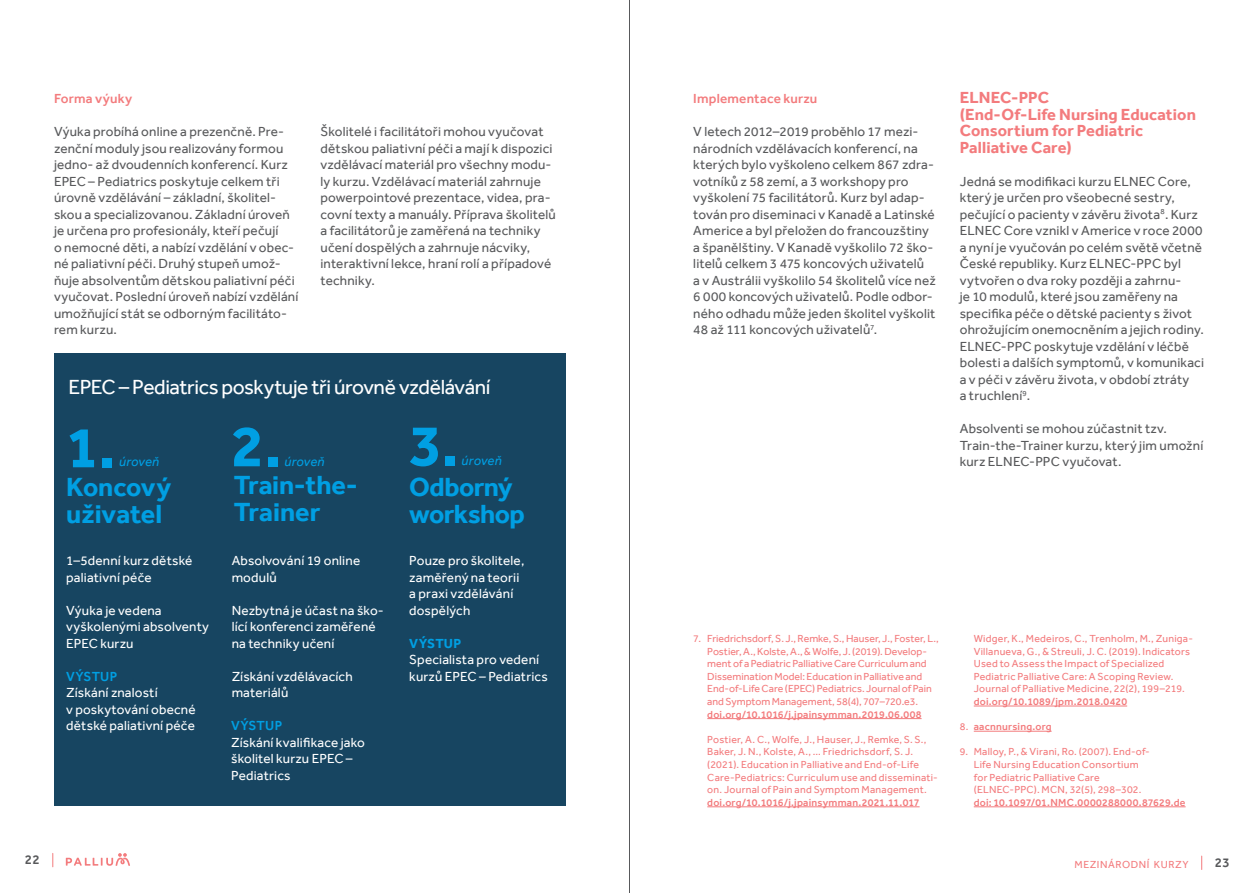
<style>
.page{position:relative;width:1259px;height:893px;background:#fff}
.page>*{position:absolute;margin:0;border:0;box-sizing:border-box;transform-origin:0 0}
.t1{font:700 60px "Effra";color:#009fe3}
.t2{font:700 27px/27px "Effra";letter-spacing:-.015em;color:#009fe3}
.t3{font:21px "Effra";letter-spacing:-.02em;color:#fff}
.t4{font:700 16.5px/16.5px "Effra";letter-spacing:.005em;color:#f37b7d}
.t5{font:13.5px/16.5px "Effra";letter-spacing:.015em;color:#58595b}
.t6{font:13.5px/16.5px "Effra";letter-spacing:.015em;color:#fff}
.t7{font:500 13.5px "Effra";letter-spacing:.015em;color:#f37b7d}
.t8{font:italic 13.5px "Effra";letter-spacing:.005em;color:#009fe3}
.t9{font:500 13.5px "Effra";letter-spacing:.01em;color:#009fe3}
.t10{font:700 13.5px "Effra";letter-spacing:.01em;color:#009fe3}
.t11{font:500 13.5px "Effra";color:#58595b}
.t12{font:10.5px/12.6px "Effra";letter-spacing:.015em;color:#f37b7d}
.t13{font:500 10.5px "Effra";letter-spacing:.02em;color:#f37b7d}
.s1{font-weight:400}
</style>
<div class="page">
<div style="left:54px;top:353px;width:512px;height:453px;background:#174561"></div>
<svg style="left:53px;top:853px;width:1px;height:14px"></svg>
<svg style="left:1201px;top:856px;width:1px;height:13px"></svg>
<svg style="left:66px;top:853px;width:64px;height:13px"></svg>
<hr style="left:707px;top:718px;width:214px;height:1px;background:#f37b7d">
<hr style="left:707px;top:806px;width:212px;height:1px;background:#f37b7d">
<hr style="left:973px;top:706px;width:154px;height:1px;background:#f37b7d">
<hr style="left:973px;top:731px;width:78px;height:1px;background:#f37b7d">
<hr style="left:973px;top:806px;width:212px;height:1px;background:#f37b7d">
<hr style="left:629px;top:0;width:1px;height:893px;background:#58595b">
<p class="t7" style="left:54px;top:91px;width:80px">Forma výuky</p>
<p class="t5" style="left:54px;top:123px;width:246px">Výuka probíhá online a prezenčně. Pre&shy;zenční moduly jsou realizovány formou jedno- až dvoudenních konferencí. Kurz EPEC – Pediatrics poskytuje celkem tři úrovně vzdělávání – základní, školitel&shy;skou a specializovanou. Základní úroveň je určena pro profesionály, kteří pečují<br>o nemocné děti, a nabízí vzdělání v obec&shy;né paliativní péči. Druhý stupeň umož&shy;ňuje absolventům dětskou paliativní péči vyučovat. Poslední úroveň nabízí vzdělání umožňující stát se odborným facilitáto&shy;rem kurzu.</p>
<p class="t5" style="left:320px;top:123px;width:237px">Školitelé i facilitátoři mohou vyučovat dětskou paliativní péči a mají k dispozici vzdělávací materiál pro všechny modu&shy;ly kurzu. Vzdělávací materiál zahrnuje powerpointové prezentace, videa, pra&shy;covní texty a manuály. Příprava školitelů a facilitátorů je zaměřená na techniky učení dospělých a zahrnuje nácviky, interaktivní lekce, hraní rolí a případové techniky.</p>
<h3 class="t3" style="left:69px;top:374px;width:423px">EPEC – Pediatrics poskytuje tři úrovně vzdělávání</h3>
<h1 class="t1" style="left:409px;top:410px;width:51px">3.</h1>
<h1 class="t1" style="left:231px;top:410px;width:52px">2.</h1>
<h1 class="t1" style="left:66px;top:411px;width:51px">1.</h1>
<p class="t8" style="left:461px;top:453px;width:42px">úroveň</p>
<h2 class="t2" style="left:409px;top:473px;width:117px">Odborný workshop</h2>
<p class="t8" style="left:284px;top:453px;width:42px">úroveň</p>
<h2 class="t2" style="left:234px;top:471px;width:126px">Train-the-<br>Trainer</h2>
<p class="t8" style="left:119px;top:454px;width:42px">úroveň</p>
<h2 class="t2" style="left:66px;top:473px;width:106px">Koncový uživatel</h2>
<p class="t6" style="left:66px;top:552px;width:128px">1–5denní kurz dětské paliativní péče</p>
<p class="t6" style="left:66px;top:602px;width:144px">Výuka je vedena vyškolenými absolventy<br>EPEC kurzu</p>
<p class="t9" style="left:66px;top:668px;width:53px">VÝSTUP</p>
<p class="t6" style="left:66px;top:684px;width:131px">Získání znalostí<br>v poskytování obecné dětské paliativní péče</p>
<p class="t6" style="left:232px;top:552px;width:130px">Absolvování 19 online modulů</p>
<p class="t6" style="left:232px;top:602px;width:154px">Nezbytná je účast na ško&shy;lící konferenci zaměřené na techniky učení</p>
<p class="t6" style="left:232px;top:668px;width:123px">Získání vzdělávacích materiálů</p>
<p class="t9" style="left:231px;top:718px;width:53px">VÝSTUP</p>
<p class="t6" style="left:231px;top:734px;width:135px">Získání kvalifikace jako školitel kurzu EPEC –<br>Pediatrics</p>
<p class="t6" style="left:409px;top:552px;width:117px">Pouze pro školitele, zaměřený na teorii a praxi vzdělávání dospělých</p>
<p class="t10" style="left:409px;top:635px;width:53px">VÝSTUP</p>
<p class="t6" style="left:409px;top:651px;width:140px">Specialista pro vedení kurzů EPEC – Pediatrics</p>
<p class="t7" style="left:693px;top:91px;width:125px">Implementace kurzu</p>
<p class="t5" style="left:693px;top:123px;width:244px">V letech 2012–2019 proběhlo 17 mezi&shy;národních vzdělávacích konferencí, na kterých bylo vyškoleno celkem 867 zdra&shy;votníků z 58 zemí, a 3 workshopy pro vyškolení 75 facilitátorů. Kurz byl adap&shy;tován pro diseminaci v Kanadě a Latinské Americe a byl přeložen do francouzštiny a španělštiny. V Kanadě vyškolilo 72 ško&shy;litelů celkem 3 475 koncových uživatelů<br>a v Austrálii vyškolilo 54 školitelů více než 6 000 koncových uživatelů. Podle odbor&shy;ného odhadu může jeden školitel vyškolit 48 až 111 koncových uživatelů<sup>7</sup>.</p>
<p class="t4" style="left:959px;top:89px;width:238px">ELNEC-PPC<br>(End-Of-Life Nursing Education<br>Consortium for Pediatric<br>Palliative Care)</p>
<p class="t5" style="left:959px;top:173px;width:246px">Jedná se modifikaci kurzu ELNEC Core, který je určen pro všeobecné sestry, pečující o pacienty v závěru života<sup>8</sup>. Kurz ELNEC Core vznikl v Americe v roce 2000 a nyní je vyučován po celém světě včetně České republiky. Kurz ELNEC-PPC byl vytvořen o dva roky později a zahrnu-<br>je 10 modulů, které jsou zaměřeny na specifika péče o dětské pacienty s život ohrožujícím onemocněním a jejich rodiny.<br>ELNEC-PPC poskytuje vzdělání v léčbě bolesti a dalších symptomů, v komunikaci a v péči v závěru života, v období ztráty<br>a truchlení<sup>9</sup>.</p>
<p class="t5" style="left:959px;top:420px;width:245px">Absolventi se mohou zúčastnit tzv.<br>Train-the-Trainer kurzu, který jim umožní kurz ELNEC-PPC vyučovat.</p>
<p class="t12" style="left:707px;top:632px;width:233px;text-indent:-14px">7. Friedrichsdorf, S. J., Remke, S., Hauser, J., Foster, L., Postier, A., Kolste, A., &amp; Wolfe, J. (2019). Develop&shy;ment of a Pediatric Palliative Care Curriculum and Dissemination Model: Education in Palliative and End-of-Life Care (EPEC) Pediatrics. Journal of Pain and Symptom Management, 58(4), 707–720.e3.</p>
<p class="t13" style="left:707px;top:708px;width:216px">doi.org/10.1016/j.jpainsymman.2019.06.008</p>
<p class="t12" style="left:707px;top:733px;width:232px">Postier, A. C., Wolfe, J., Hauser, J., Remke, S. S., Baker, J. N., Kolste, A., … Friedrichsdorf, S. J. (2021). Education in Palliative and End-of-Life Care-Pediatrics: Curriculum use and disseminati&shy;on. Journal of Pain and Symptom Management.</p>
<p class="t13" style="left:707px;top:796px;width:214px">doi.org/10.1016/j.jpainsymman.2021.11.017</p>
<p class="t12" style="left:973px;top:632px;width:221px">Widger, K., Medeiros, C., Trenholm, M., Zuniga-Villanueva, G., &amp; Streuli, J. C. (2019). Indicators Used to Assess the Impact of Specialized Pediatric Palliative Care: A Scoping Review.<br>Journal of Palliative Medicine, 22(2), 199–219.</p>
<p class="t13" style="left:973px;top:695px;width:155px">doi.org/10.1089/jpm.2018.0420</p>
<p class="t13" style="left:959px;top:720px;width:93px"><span class="s1">8.</span> aacnnursing.org</p>
<p class="t12" style="left:973px;top:745px;width:178px;text-indent:-14px">9. Malloy, P., &amp; Virani, Ro. (2007). End-of-Life Nursing Education Consortium for Pediatric Palliative Care (ELNEC-PPC). MCN, 32(5), 298–302.</p>
<p class="t13" style="left:973px;top:796px;width:213px">doi: 10.1097/01.NMC.0000288000.87629.de</p>
<p class="t11" style="left:25px;top:852px;width:17px">22</p>
<p class="t12" style="left:1074px;top:858px;width:16px">Mezin</p>
<p class="t12" style="left:1108px;top:858px;width:16px">árodn</p>
<p class="t12" style="left:1146px;top:858px;width:43px">í kurzy</p>
<p class="t11" style="left:1214px;top:854px;width:17px">23</p>
</div>
